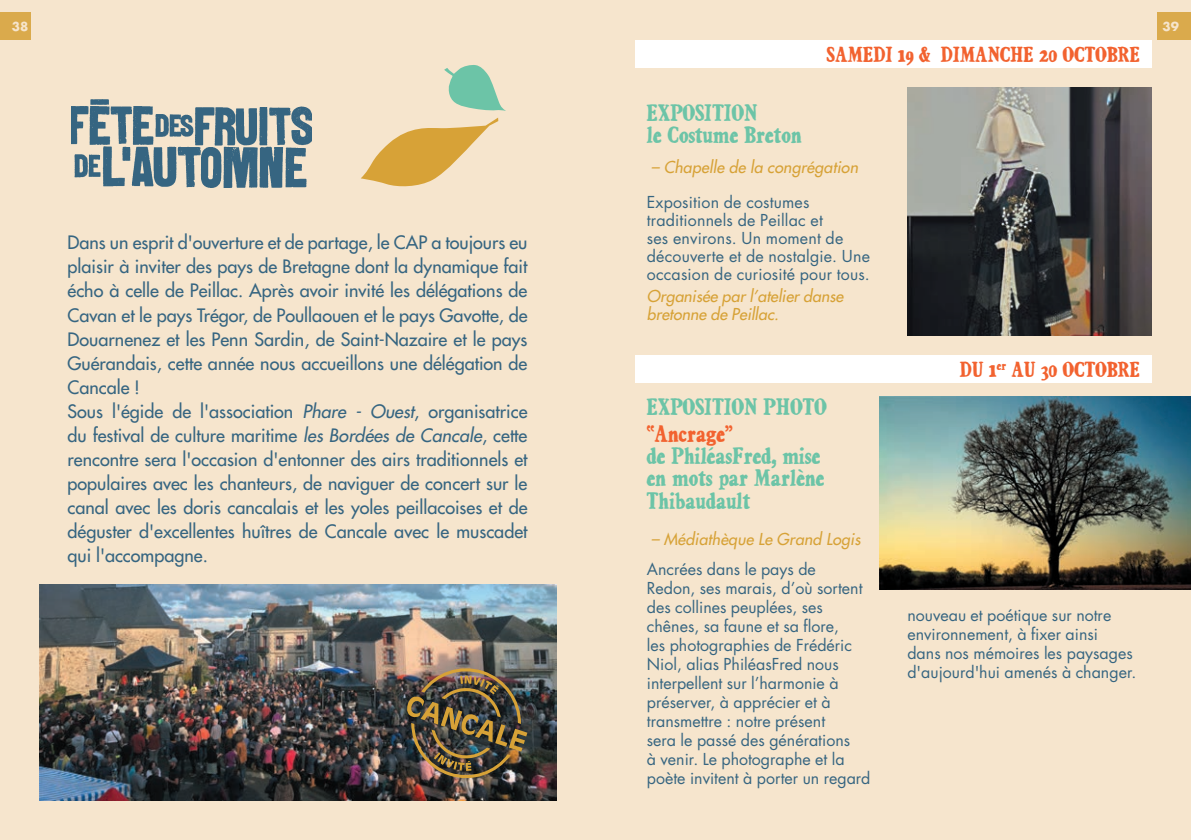
<style>
.page{position:relative;width:1191px;height:840px;background:#fff}
.page>*{position:absolute;margin:0;border:0;box-sizing:border-box;transform-origin:0 0}
.t1{font:24px/22px "Plantin Heavy Condensedfelttip";color:#6cc4a7}
.t2{font:24px "Plantin Heavy Condensedfelttip";color:#f2622f}
.t3{font:22px "Plantin Heavy Condensedfelttip";color:#f2622f}
.t4{font:500 18px/24px "Futura Std";color:#366581}
.t5{font:16px/19px "Futura Std";color:#366581}
.t6{font:italic 500 16px/18px "Futura Std";letter-spacing:.01em;color:#d7a237}
.t7{font:700 12px "Futura Std";color:#f6e5cd}
.s1{font-style:italic}
</style>
<div class="page">
<div style="left:0;top:0;width:595px;height:839px;background:#f6e5cd"></div>
<div style="left:595px;top:0;width:596px;height:839px;background:#f6e5cd"></div>
<div style="left:0;top:12px;width:31px;height:28px;background:#daaa4c"></div>
<div style="left:1157px;top:12px;width:34px;height:28px;background:#daaa4c"></div>
<div style="left:635px;top:40px;width:516px;height:27px;background:#fff"></div>
<div style="left:635px;top:354px;width:516px;height:28px;background:#fff"></div>
<img style="left:907px;top:88px;width:244px;height:247px">
<svg style="left:361px;top:117px;width:137px;height:70px"></svg>
<svg style="left:444px;top:65px;width:62px;height:46px"></svg>
<img style="left:879px;top:396px;width:312px;height:193px">
<img style="left:40px;top:584px;width:516px;height:215px">
<img style="left:406px;top:663px;width:121px;height:119px">
<img style="left:72px;top:99px;width:240px;height:88px">
<p class="t7" style="left:12px;top:18px;width:18px">38</p>
<p class="t7" style="left:1162px;top:18px;width:18px">39</p>
<p class="t3" style="left:827px;top:42px;width:314px">SAMEDI 19 &amp; DIMANCHE 20 OCTOBRE</p>
<p class="t4" style="left:68px;top:231px;width:461px">Dans un esprit d'ouverture et de partage, le CAP a toujours eu plaisir à inviter des pays de Bretagne dont la dynamique fait écho à celle de Peillac. Après avoir invité les délégations de Cavan et le pays Trégor, de Poullaouen et le pays Gavotte, de Douarnenez et les Penn Sardin, de Saint-Nazaire et le pays Guérandais, cette année nous accueillons une délégation de Cancale !<br>Sous l'égide de l'association <span class="s1">Phare - Ouest</span>, organisatrice du festival de culture maritime <span class="s1">les Bordées de Cancale</span>, cette rencontre sera l'occasion d'entonner des airs traditionnels et populaires avec les chanteurs, de naviguer de concert sur le canal avec les doris cancalais et les yoles peillacoises et de déguster d'excellentes huîtres de Cancale avec le muscadet qui l'accompagne.</p>
<h1 class="t1" style="left:647px;top:101px;width:156px">EXPOSITION<br>le Costume Breton</h1>
<p class="t6" style="left:651px;top:158px;width:208px">– Chapelle de la congrégation</p>
<p class="t5" style="left:647px;top:193px;width:225px;line-height:18px">Exposition de costumes traditionnels de Peillac et<br>ses environs. Un moment de découverte et de nostalgie. Une occasion de curiosité pour tous.</p>
<p class="t6" style="left:647px;top:288px;width:198px">Organisée par l’atelier danse bretonne de Peillac.</p>
<h1 class="t1" style="left:647px;top:395px;width:182px">EXPOSITION PHOTO</h1>
<h1 class="t2" style="left:647px;top:420px;width:87px">“Ancrage”</h1>
<h1 class="t1" style="left:647px;top:444px;width:179px">de PhiléasFred, mise en mots par Marlène<br>Thibaudault</h1>
<p class="t6" style="left:651px;top:529px;width:211px">– Médiathèque Le Grand Logis</p>
<p class="t5" style="left:647px;top:559px;width:225px">Ancrées dans le pays de<br>Redon, ses marais, d’où sortent des collines peuplées, ses chênes, sa faune et sa flore,<br>les photographies de Frédéric<br>Niol, alias PhiléasFred nous interpellent sur l’harmonie à préserver, à apprécier et à transmettre : notre présent<br>sera le passé des générations<br>à venir. Le photographe et la poète invitent à porter un regard</p>
<p class="t3" style="left:960px;top:357px;width:181px">DU 1<sup>er</sup> AU 30 OCTOBRE</p>
<p class="t5" style="left:907px;top:605px;width:230px">nouveau et poétique sur notre environnement, à fixer ainsi<br>dans nos mémoires les paysages d'aujourd'hui amenés à changer.</p>
</div>
